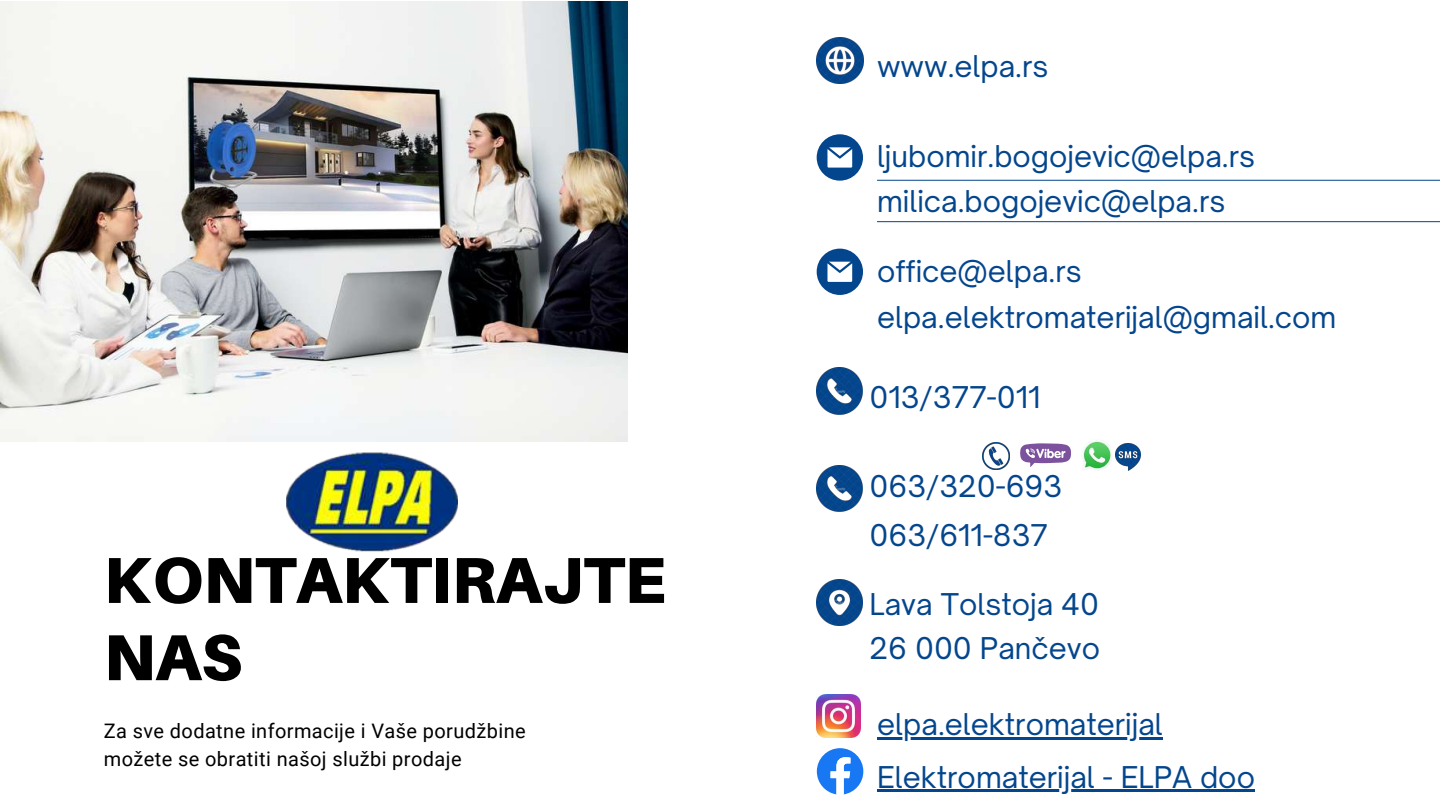
<style>
.page{position:relative;width:1440px;height:810px;background:#fff}
.page>*{position:absolute;margin:0;border:0;box-sizing:border-box;transform-origin:0 0}
.t1{font:900 65px/77.2px "Aileron";color:#000}
.t2{font:28.7px/45.8px "Open Sauce One";color:#04468d}
.t3{font:20px/27.8px "Roboto";letter-spacing:.02em;color:#000}
</style>
<div class="page">
<img style="left:817px;top:37px;width:46px;height:47px">
<svg style="left:817px;top:134px;width:46px;height:47px"></svg>
<svg style="left:817px;top:249px;width:46px;height:46px"></svg>
<hr style="left:877px;top:180px;width:563px;height:1px;background:#04468d">
<hr style="left:877px;top:221px;width:563px;height:1px;background:#04468d">
<img style="left:816px;top:368px;width:47px;height:46px">
<img style="left:816px;top:579px;width:47px;height:47px">
<img style="left:816px;top:465px;width:47px;height:47px">
<svg style="left:1020px;top:443px;width:51px;height:23px"></svg>
<img style="left:1082px;top:440px;width:30px;height:30px">
<img style="left:1116px;top:443px;width:25px;height:27px">
<img style="left:983px;top:443px;width:27px;height:27px">
<img style="left:817px;top:694px;width:43px;height:44px">
<svg style="left:817px;top:748px;width:46px;height:47px"></svg>
<img style="left:0;top:2px;width:628px;height:439px">
<img style="left:286px;top:437px;width:171px;height:115px">
<hr style="left:877px;top:737px;width:286px;height:2px;background:#04468d">
<hr style="left:877px;top:789px;width:378px;height:2px;background:#04468d">
<h1 class="t1" style="left:104px;top:540px;width:564px">KONTAKTIRAJTE<br>NAS</h1>
<p class="t3" style="left:104px;top:717px;width:423px">Za sve dodatne informacije i Vaše porudžbine možete se obratiti našoj službi prodaje</p>
<p class="t2" style="left:877px;top:43px;width:173px">www.elpa.rs</p>
<p class="t2" style="left:877px;top:133px;width:380px">ljubomir.bogojevic@elpa.rs milica.bogojevic@elpa.rs</p>
<p class="t2" style="left:877px;top:248px;width:461px">office@elpa.rs elpa.elektromaterijal@gmail.com</p>
<p class="t2" style="left:870px;top:374px;width:173px">013/377-011</p>
<p class="t2" style="left:870px;top:463px;width:194px">063/320-693</p>
<p class="t2" style="left:870px;top:513px;width:180px">063/611-837</p>
<p class="t2" style="left:870px;top:581px;width:232px;line-height:44.7px">Lava Tolstoja 40<br>26 000 Pančevo</p>
<p class="t2" style="left:877px;top:698px;width:379px;line-height:52.1px">elpa.elektromaterijal<br>Elektromaterijal - ELPA doo</p>
</div>
